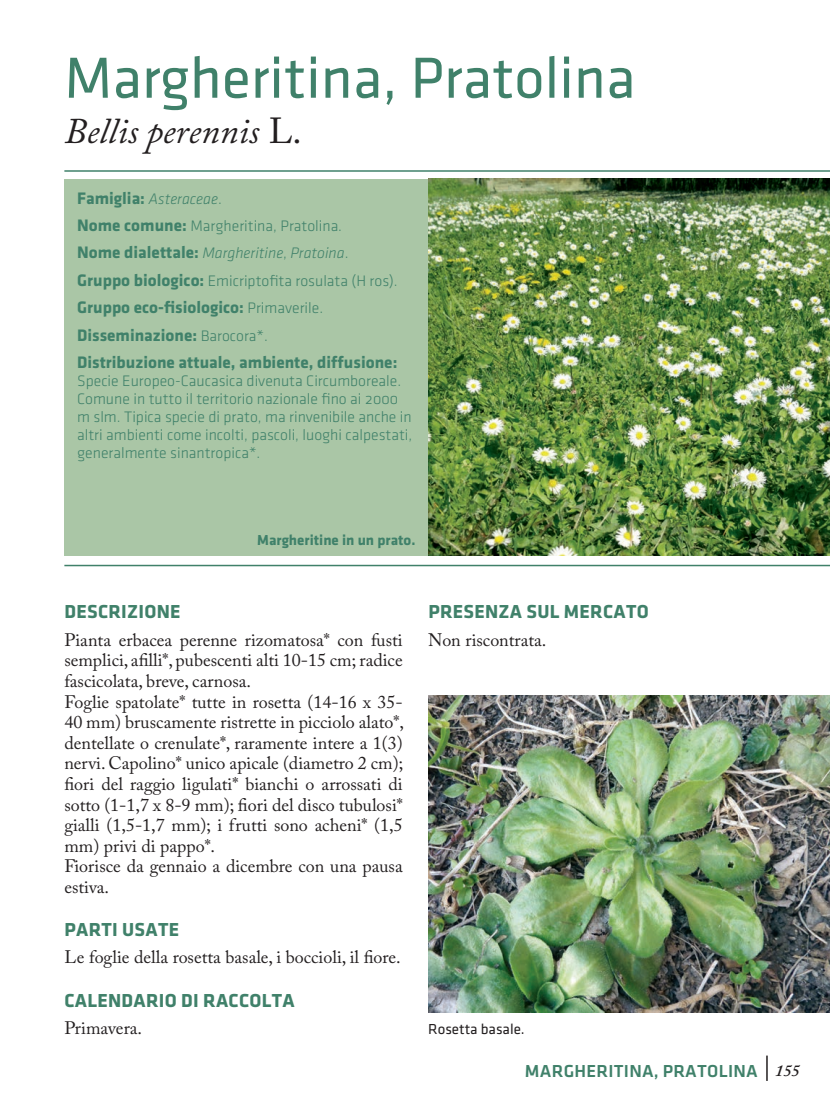
<style>
.page{position:relative;width:830px;height:1107px;background:#fff}
.page>*{position:absolute;margin:0;border:0;box-sizing:border-box;transform-origin:0 0}
.t1{font:60px "Klavika";color:#40816a}
.t2{font:italic 36px "Adobe Caslon Pro";color:#231f20}
.t3{font:700 19.5px "Klavika";letter-spacing:.015em;color:#40816a}
.t4{font:18px/20.5px "Adobe Caslon Pro";color:#231f20}
.t5{font:500 18px "Klavika";letter-spacing:.015em;color:#40816a}
.t6{font:700 17.25px/27.5px "Klavika";color:#40816a}
.t7{font:15.75px/18px "Klavika Light OSTF";color:#40816a}
.t8{font:15.75px "Klavika Light Italic TF";color:#40816a}
.t9{font:700 15px "Klavika";color:#40816a}
.t10{font:15px "Klavika";color:#231f20}
.s1{font-style:normal}
.s2{font-family:"Klavika";font-weight:700;font-size:17.25px}
.s3{font-family:"Klavika Light OSTF"}
.s4{font-family:"Klavika Light OSTF";font-weight:400;font-size:15.75px}
.s5{font-family:"Adobe Caslon Pro";font-weight:600;font-style:italic;font-size:16.5px;color:#231f20}
</style>
<div class="page">
<hr style="left:64px;top:170px;width:765px;height:2px;background:#40816a">
<svg style="left:766px;top:1055px;width:1px;height:26px"></svg>
<hr style="left:64px;top:565px;width:765px;height:1px;background:#40816a">
<img style="left:428px;top:695px;width:401px;height:317px">
<img style="left:428px;top:179px;width:401px;height:376px">
<div style="left:64px;top:179px;width:364px;height:376px;background:#aac6a6"></div>
<h1 class="t1" style="left:64px;top:56px;width:572px">Margheritina, Pratolina</h1>
<h2 class="t2" style="left:64px;top:118px;width:239px">Bellis perennis <span class="s1">L.</span></h2>
<p class="t8" style="left:77px;top:193px;width:146px"><span class="s2">Famiglia:</span> Asteraceae<span class="s3">.</span></p>
<p class="t7" style="left:77px;top:218px;width:266px"><span class="s2">Nome comune:</span> Margheritina, Pratolina.</p>
<p class="t8" style="left:77px;top:247px;width:273px"><span class="s2">Nome dialettale:</span> Margheritine<span class="s3">,</span> Pratoina<span class="s3">.</span></p>
<p class="t7" style="left:77px;top:273px;width:322px"><span class="s2">Gruppo biologico:</span> Emicriptofita rosulata (H ros).</p>
<p class="t6" style="left:77px;top:295px;width:321px">Gruppo eco-fisiologico: <span class="s4">Primaverile.<br></span>Disseminazione: <span class="s4">Barocora*.<br></span>Distribuzione attuale, ambiente, diffusione:</p>
<p class="t7" style="left:77px;top:373px;width:336px">Specie Europeo-Caucasica divenuta Circumboreale.<br>Comune in tutto il territorio nazionale fino ai 2000 m slm. Tipica specie di prato, ma rinvenibile anche in altri ambienti come incolti, pascoli, luoghi calpestati, generalmente sinantropica*.</p>
<p class="t9" style="left:257px;top:534px;width:160px">Margheritine in un prato.</p>
<p class="t3" style="left:64px;top:604px;width:118px">DESCRIZIONE</p>
<p class="t4" style="left:64px;top:631px;width:341px">Pianta erbacea perenne rizomatosa* con fusti semplici, afilli*, pubescenti alti 10-15 cm; radice fascicolata, breve, carnosa.<br>Foglie spatolate* tutte in rosetta (14-16 x 35- 40 mm) bruscamente ristrette in picciolo alato*, dentellate o crenulate*, raramente intere a 1(3) nervi. Capolino* unico apicale (diametro 2 cm); fiori del raggio ligulati* bianchi o arrossati di sotto (1-1,7 x 8-9 mm); fiori del disco tubulosi* gialli (1,5-1,7 mm); i frutti sono acheni* (1,5 mm) privi di pappo*.<br>Fiorisce da gennaio a dicembre con una pausa estiva.</p>
<p class="t3" style="left:64px;top:922px;width:116px">PARTI USATE</p>
<p class="t4" style="left:64px;top:949px;width:337px">Le foglie della rosetta basale, i boccioli, il fiore.</p>
<p class="t3" style="left:64px;top:992px;width:231px">CALENDARIO DI RACCOLTA</p>
<p class="t4" style="left:64px;top:1019px;width:79px">Primavera.</p>
<p class="t3" style="left:428px;top:604px;width:222px">PRESENZA SUL MERCATO</p>
<p class="t4" style="left:428px;top:632px;width:120px">Non riscontrata.</p>
<p class="t10" style="left:428px;top:1023px;width:98px">Rosetta basale.</p>
<p class="t5" style="left:524px;top:1064px;width:276px">MARGHERITINA, PRATOLINA <span class="s5">155</span></p>
</div>
